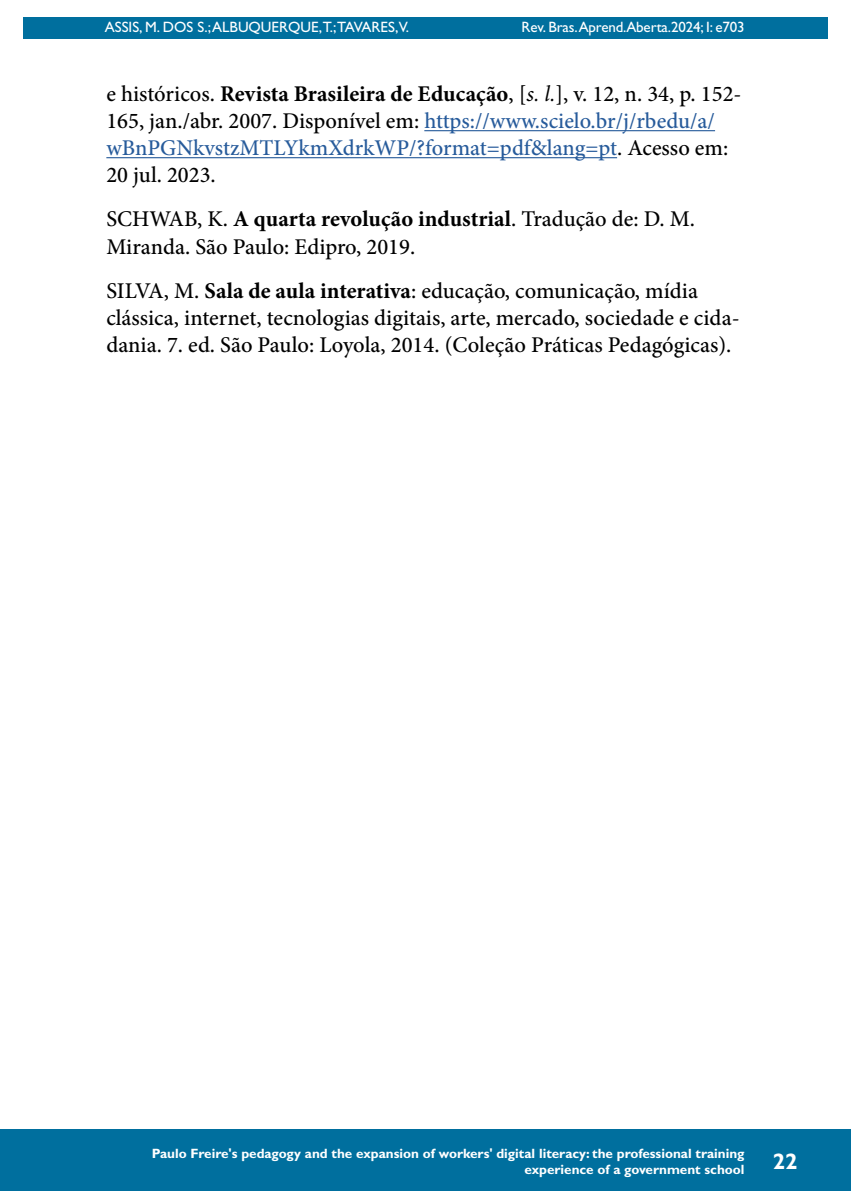
<style>
.page{position:relative;width:851px;height:1191px;background:#fff}
.page>*{position:absolute;margin:0;border:0;box-sizing:border-box;transform-origin:0 0}
.t1{font:500 22.5px/27px "Minion Pro";color:#000}
.t2{font:700 22.5px "Gill Sans Std";color:#fff}
.t3{font:15px "Gill Sans Std";letter-spacing:-.01em;color:#fff}
.t4{font:700 13.5px/16.2px "Gill Sans Std";color:#fff;text-align:right}
.s1{font-weight:700}
.s2{font-weight:400;font-style:italic}
.s3{color:#275b9b}
</style>
<div class="page">
<hr style="left:104px;top:0;width:1px;height:467px;background:#006f9e">
<div style="left:23px;top:17px;width:804px;height:21px;background:#006f9e"></div>
<div style="left:0;top:1129px;width:850px;height:62px;background:#006f9e"></div>
<hr style="left:424px;top:130px;width:291px;height:1px;background:#275b9b">
<hr style="left:106px;top:157px;width:511px;height:1px;background:#275b9b">
<p class="t3" style="left:105px;top:18px;width:306px">ASSIS, M. DOS S.; ALBUQUERQUE,T.;TAVARES,V.</p>
<p class="t3" style="left:521px;top:18px;width:224px">Rev. Bras.Aprend.Aberta.2024; I: e703</p>
<p class="t1" style="left:106px;top:81px;width:636px">e históricos. <span class="s1">Revista Brasileira de Educação</span>, [<span class="s2">s. l.</span>], v. 12, n. 34, p. 152- 165, jan./abr. 2007. Disponível em: <span class="s3">https://www.scielo.br/j/rbedu/a/ wBnPGNkvstzMTLYkmXdrkWP/?format=pdf&amp;lang=pt</span>. Acesso em:<br>20 jul. 2023.</p>
<p class="t1" style="left:106px;top:206px;width:590px">SCHWAB, K. <span class="s1">A quarta revolução industrial</span>. Tradução de: D. M.<br>Miranda. São Paulo: Edipro, 2019.</p>
<p class="t1" style="left:106px;top:277px;width:634px">SILVA, M. <span class="s1">Sala de aula interativa</span>: educação, comunicação, mídia clássica, internet, tecnologias digitais, arte, mercado, sociedade e cida&shy;dania. 7. ed. São Paulo: Loyola, 2014. (Coleção Práticas Pedagógicas).</p>
<p class="t4" style="left:152px;top:1145px;width:594px">Paulo Freire's pedagogy and the expansion of workers' digital literacy: the professional training experience of a government school</p>
<p class="t2" style="left:772px;top:1148px;width:26px">22</p>
</div>
